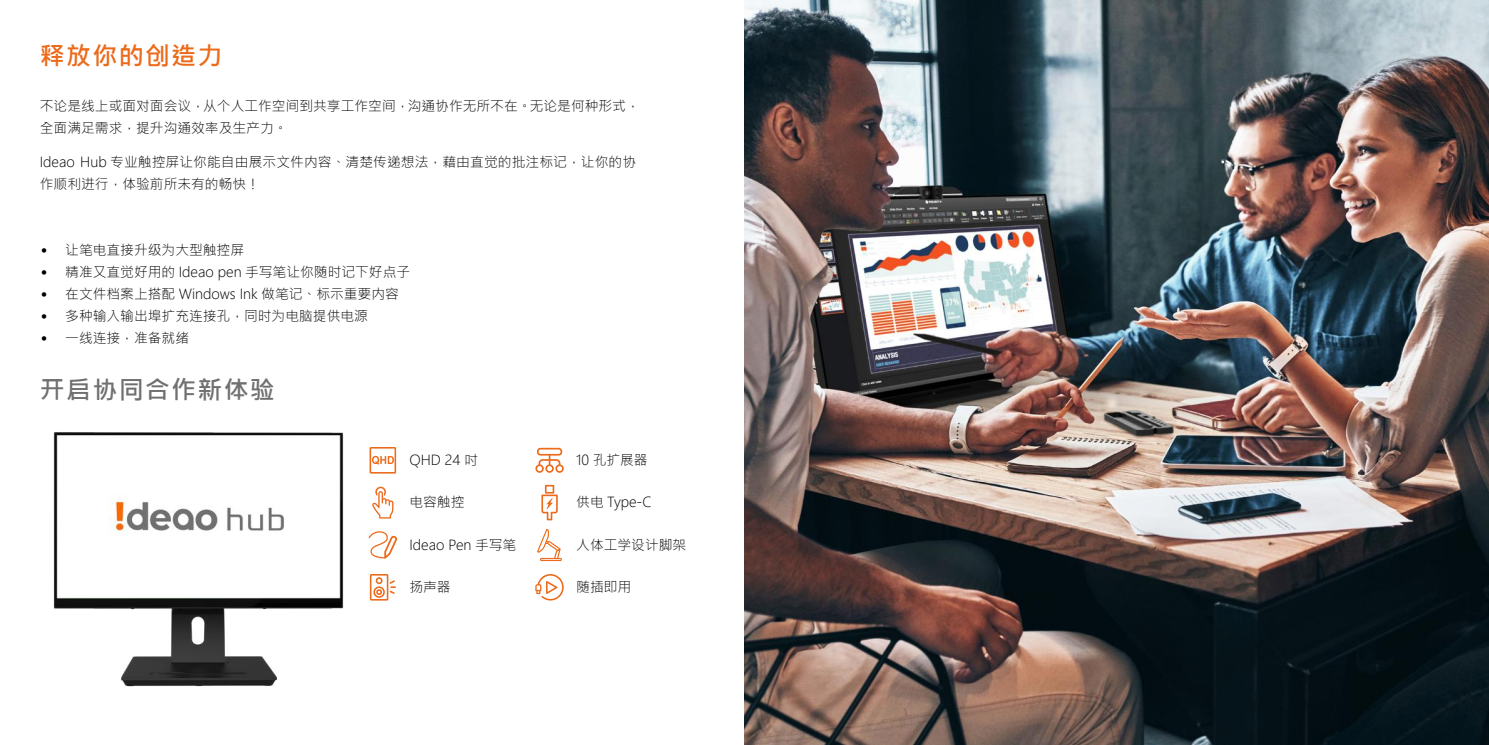
<style>
.page{position:relative;width:1489px;height:745px;background:#fff}
.page>*{position:absolute;margin:0;border:0;box-sizing:border-box;transform-origin:0 0}
.t1{font:700 25px "Microsoft Jheng Hei";letter-spacing:.05em;color:#717071}
.t2{font:700 25px "Microsoft Jheng Hei";letter-spacing:.05em;color:#ec6a1a}
.t3{font:300 13.75px/21.9px "Microsoft Jheng Hei";color:#000}
.s1{font-family:"Lato";font-size:15px}
</style>
<div class="page">
<img style="left:53px;top:432px;width:291px;height:255px">
<img style="left:744px;top:0;width:744px;height:744px">
<svg style="left:535px;top:574px;width:28px;height:26px"></svg>
<svg style="left:537px;top:528px;width:25px;height:32px"></svg>
<svg style="left:368px;top:531px;width:29px;height:27px"></svg>
<svg style="left:370px;top:574px;width:26px;height:26px"></svg>
<svg style="left:535px;top:447px;width:28px;height:25px"></svg>
<svg style="left:541px;top:484px;width:16px;height:36px"></svg>
<svg style="left:372px;top:486px;width:21px;height:32px"></svg>
<svg style="left:369px;top:447px;width:27px;height:26px"></svg>
<h1 class="t2" style="left:40px;top:40px;width:184px">释放你的创造力</h1>
<p class="t3" style="left:40px;top:95px;width:601px">不论是线上或面对面会议，从个人工作空间到共享工作空间，沟通协作无所不在。无论是何种形式，全面满足需求，提升沟通效率及生产力。</p>
<p class="t3" style="left:40px;top:151px;width:597px">Ideao Hub 专业触控屏让你能自由展示文件内容、清楚传递想法，藉由直觉的批注标记，让你的协作顺利进行，体验前所未有的畅快！</p>
<p class="t3" style="left:40px;top:239px;width:206px"><span class="s1">•</span> 让笔电直接升级为大型触控屏</p>
<p class="t3" style="left:40px;top:261px;width:372px"><span class="s1">•</span> 精准又直觉好用的 Ideao pen 手写笔让你随时记下好点子</p>
<p class="t3" style="left:40px;top:283px;width:360px"><span class="s1">•</span> 在文件档案上搭配 Windows Ink 做笔记、标示重要内容</p>
<p class="t3" style="left:40px;top:304px;width:329px"><span class="s1">•</span> 多种输入输出埠扩充连接孔，同时为电脑提供电源</p>
<p class="t3" style="left:40px;top:326px;width:151px"><span class="s1">•</span> 一线连接，准备就绪</p>
<h1 class="t1" style="left:40px;top:373px;width:237px">开启协同合作新体验</h1>
<p class="t3" style="left:409px;top:448px;width:70px">QHD 24 吋</p>
<p class="t3" style="left:409px;top:491px;width:56px">电容触控</p>
<p class="t3" style="left:409px;top:533px;width:108px">Ideao Pen 手写笔</p>
<p class="t3" style="left:409px;top:575px;width:43px">扬声器</p>
<p class="t3" style="left:576px;top:448px;width:73px">10 孔扩展器</p>
<p class="t3" style="left:576px;top:491px;width:77px">供电 Type-C</p>
<p class="t3" style="left:576px;top:533px;width:111px">人体工学设计脚架</p>
<p class="t3" style="left:576px;top:575px;width:56px">随插即用</p>
</div>
